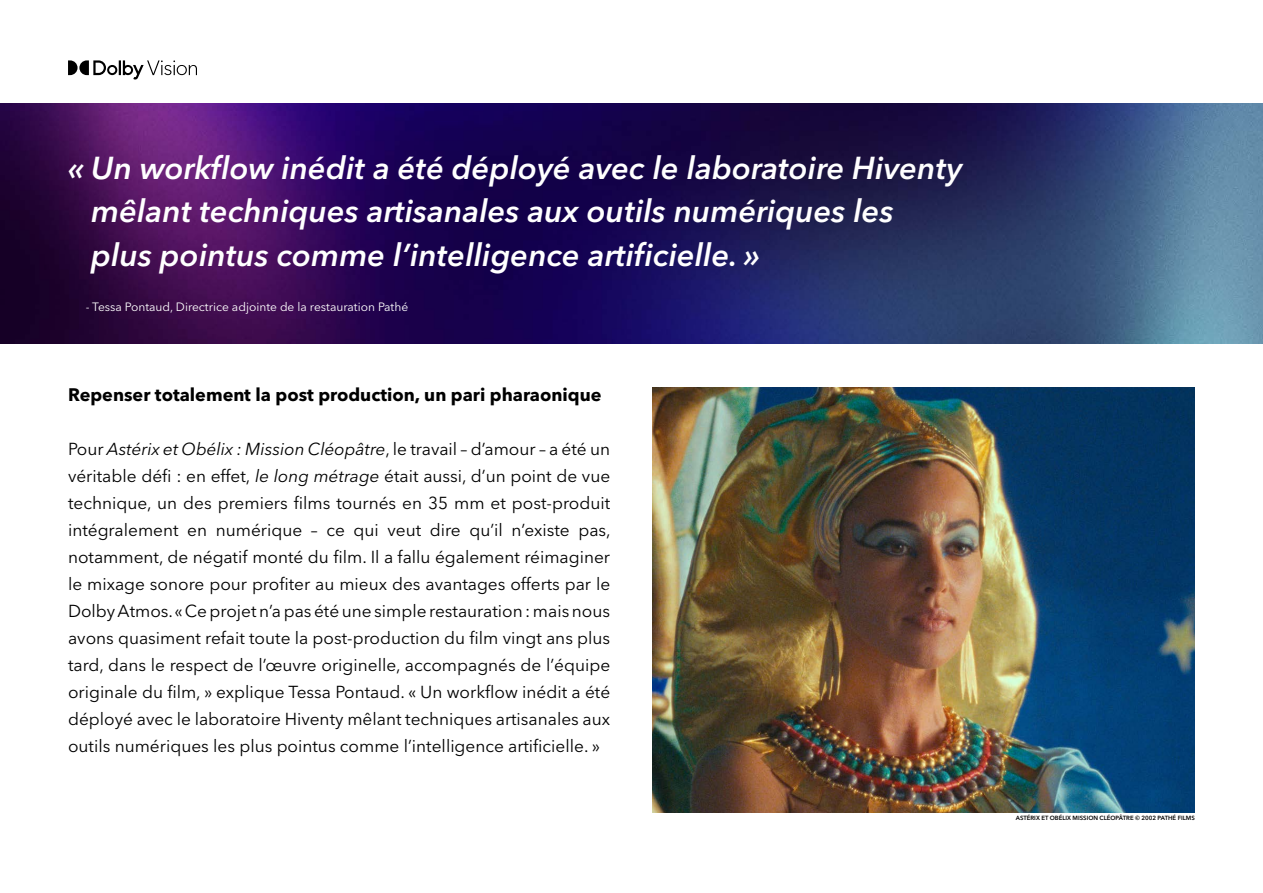
<style>
.page{position:relative;width:1263px;height:893px;background:#fff}
.page>*{position:absolute;margin:0;border:0;box-sizing:border-box;transform-origin:0 0}
.t1{font:italic 600 31.5px/43.5px "Avenir Next LT Pro";color:#fff}
.t2{font:700 18px "Avenir Next LT Pro";color:#000}
.t3{font:17.25px/27px "Avenir Next LT Pro";color:#000;text-align:justify}
.t4{font:12px "Avenir Next LT Pro";color:#fff}
.t5{font:600 6px "Avenir Next LT Pro";color:#000}
.s1{font-style:italic}
</style>
<div class="page">
<svg style="left:68px;top:60px;width:129px;height:20px"></svg>
<img style="left:0;top:103px;width:1263px;height:240px">
<img style="left:653px;top:388px;width:542px;height:425px">
<h1 class="t1" style="left:91px;top:146px;width:872px;text-indent:-23px">« Un workflow inédit a été déployé avec le laboratoire Hiventy mêlant techniques artisanales aux outils numériques les plus pointus comme l’intelligence artificielle. »</h1>
<p class="t4" style="left:86px;top:300px;width:324px">- Tessa Pontaud, Directrice adjointe de la restauration Pathé</p>
<p class="t2" style="left:68px;top:384px;width:535px">Repenser totalement la post production, un pari pharaonique</p>
<p class="t3" style="left:68px;top:436px;width:544px">Pour <span class="s1">Astérix et Obélix : Mission Cléopâtre</span>, le travail – d’amour – a été un véritable défi : en effet, <span class="s1">le long métrage</span> était aussi, d’un point de vue technique, un des premiers films tournés en 35 mm et post-produit intégralement en numérique – ce qui veut dire qu’il n’existe pas, notamment, de négatif monté du film. Il a fallu également réimaginer le mixage sonore pour profiter au mieux des avantages offerts par le Dolby Atmos. « Ce projet n’a pas été une simple restauration : mais nous avons quasiment refait toute la post-production du film vingt ans plus tard, dans le respect de l’œuvre originelle, accompagnés de l’équipe originale du film, » explique Tessa Pontaud. « Un workflow inédit a été déployé avec le laboratoire Hiventy mêlant techniques artisanales aux outils numériques les plus pointus comme l’intelligence artificielle. »</p>
<p class="t5" style="left:1016px;top:815px;width:181px">ASTÉRIX ET OBÉLIX MISSION CLÉOPÂTRE © 2002 PATHÉ FILMS</p>
</div>
